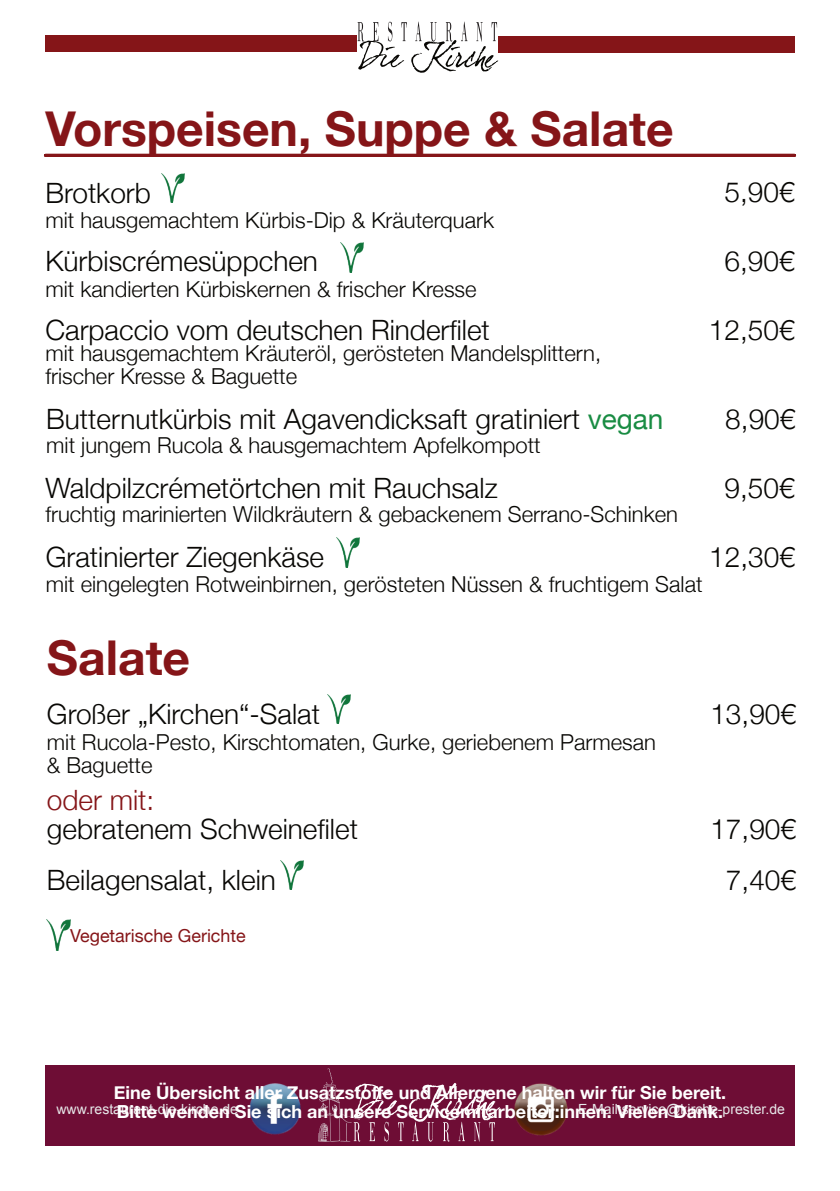
<style>
.page{position:relative;width:840px;height:1191px;background:#fff}
.page>*{position:absolute;margin:0;border:0;box-sizing:border-box;transform-origin:0 0}
.t1{font:700 48px "Helvetica Neue";color:#851518}
.t2{font:300 28px/50.4px "Helvetica Neue";color:#080704}
.t3{font:300 28px "Helvetica Neue";color:#851518}
.t4{font:300 22px/22.6px "Helvetica Neue";color:#080704}
.t5{font:700 18px/18.6px "Helvetica Neue";color:#fff}
.t6{font:17.8px "Helvetica Neue";color:#851518}
.t7{font:14px "Arial";color:#e7e8e9}
.s1{font-weight:400;color:#198c43}
</style>
<div class="page">
<div style="left:45px;top:35px;width:311px;height:16px;background:#851518"></div>
<div style="left:498px;top:36px;width:296px;height:17px;background:#851518"></div>
<svg style="left:357px;top:22px;width:141px;height:51px"></svg>
<svg style="left:43px;top:153px;width:753px;height:4px;background:#993d3f"></svg>
<div style="left:45px;top:1064px;width:749px;height:81px;background:#6e0d35"></div>
<svg style="left:318px;top:1068px;width:181px;height:73px"></svg>
<img style="left:249px;top:1083px;width:52px;height:51px">
<img style="left:514px;top:1083px;width:52px;height:52px">
<img style="left:47px;top:920px;width:23px;height:30px">
<img style="left:161px;top:173px;width:23px;height:30px">
<img style="left:336px;top:538px;width:23px;height:29px">
<img style="left:340px;top:242px;width:23px;height:30px">
<img style="left:327px;top:694px;width:23px;height:30px">
<img style="left:280px;top:860px;width:23px;height:30px">
<h1 class="t1" style="left:45px;top:99px;width:629px">Vorspeisen, Suppe &amp; Salate</h1>
<p class="t2" style="left:45px;top:167px;width:107px">Brotkorb</p>
<p class="t4" style="left:45px;top:208px;width:450px">mit hausgemachtem Kürbis-Dip &amp; Kräuterquark</p>
<p class="t2" style="left:45px;top:235px;width:274px">Kürbiscrémesüppchen</p>
<p class="t4" style="left:45px;top:277px;width:432px">mit kandierten Kürbiskernen &amp; frischer Kresse</p>
<p class="t2" style="left:45px;top:304px;width:446px">Carpaccio vom deutschen Rinderfilet</p>
<p class="t4" style="left:45px;top:341px;width:557px">mit hausgemachtem Kräuteröl, gerösteten Mandelsplittern, frischer Kresse &amp; Baguette</p>
<p class="t2" style="left:46px;top:393px;width:618px">Butternutkürbis mit Agavendicksaft gratiniert <span class="s1">vegan</span></p>
<p class="t4" style="left:46px;top:433px;width:495px">mit jungem Rucola &amp; hausgemachtem Apfelkompott</p>
<p class="t2" style="left:45px;top:462px;width:453px">Waldpilzcrémetörtchen mit Rauchsalz</p>
<p class="t4" style="left:45px;top:502px;width:633px">fruchtig marinierten Wildkräutern &amp; gebackenem Serrano-Schinken</p>
<p class="t2" style="left:46px;top:531px;width:280px">Gratinierter Ziegenkäse</p>
<p class="t4" style="left:46px;top:573px;width:658px">mit eingelegten Rotweinbirnen, gerösteten Nüssen &amp; fruchtigem Salat</p>
<p class="t2" style="left:724px;top:167px;width:72px">5,90€</p>
<p class="t2" style="left:724px;top:235px;width:72px">6,90€</p>
<p class="t2" style="left:708px;top:304px;width:87px">12,50€</p>
<p class="t2" style="left:724px;top:393px;width:72px">8,90€</p>
<p class="t2" style="left:724px;top:462px;width:72px">9,50€</p>
<p class="t2" style="left:708px;top:531px;width:87px">12,30€</p>
<h1 class="t1" style="left:47px;top:628px;width:145px">Salate</h1>
<p class="t2" style="left:47px;top:688px;width:274px">Großer „Kirchen“-Salat</p>
<p class="t4" style="left:47px;top:730px;width:610px">mit Rucola-Pesto, Kirschtomaten, Gurke, geriebenem Parmesan &amp; Baguette</p>
<p class="t3" style="left:47px;top:783px;width:109px">oder mit:</p>
<p class="t2" style="left:47px;top:803px;width:312px">gebratenem Schweinefilet<br>Beilagensalat, klein</p>
<p class="t6" style="left:70px;top:925px;width:177px">Vegetarische Gerichte</p>
<p class="t2" style="left:710px;top:688px;width:87px">13,90€</p>
<p class="t2" style="left:710px;top:803px;width:87px;text-align:center">17,90€<br>7,40€</p>
<p class="t5" style="left:114px;top:1083px;width:613px">Eine Übersicht aller Zusatzstoffe und Allergene halten wir für Sie bereit.<br>Bitte wenden Sie sich an unsere Servicemitarbeiter:innen. Vielen Dank.</p>
<p class="t7" style="left:56px;top:1103px;width:183px">www.restaurant-die-kirche.de</p>
<p class="t7" style="left:578px;top:1103px;width:208px">E-Mail:service@kirche-prester.de</p>
</div>
